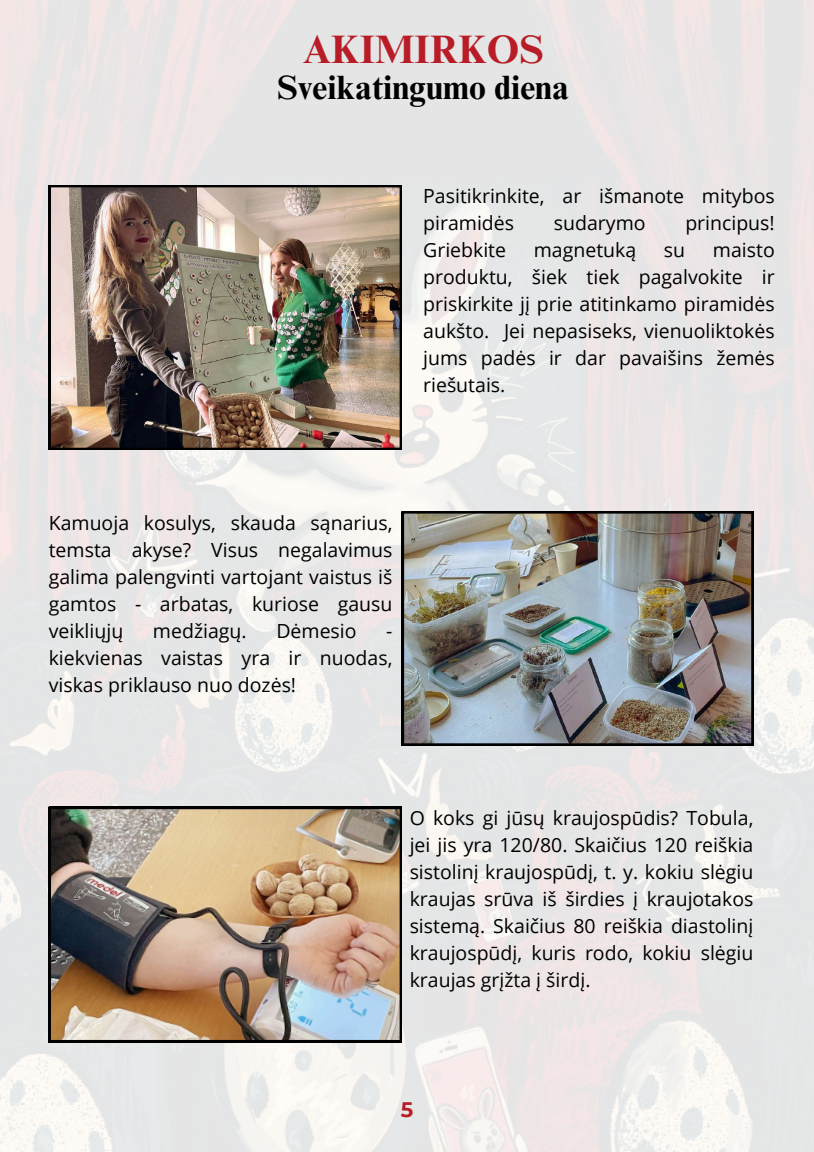
<style>
.page{position:relative;width:814px;height:1152px;background:#fff}
.page>*{position:absolute;margin:0;border:0;box-sizing:border-box;transform-origin:0 0}
.t1{font:700 39.75px "Times NRMT Pro";color:#b81c26}
.t2{font:700 33.75px "Times NRMT Pro";color:#000}
.t3{font:700 21px "Montserrat";color:#b81c26}
.t4{font:19.5px/27px "Open Sans";color:#000;text-align:justify}
</style>
<div class="page">
<img style="left:0;top:0;width:814px;height:1152px">
<img style="left:49px;top:185px;width:353px;height:265px">
<img style="left:402px;top:511px;width:351px;height:234px">
<img style="left:49px;top:807px;width:353px;height:235px">
<h1 class="t1" style="left:303px;top:35px;width:242px">AKIMIRKOS</h1>
<h2 class="t2" style="left:277px;top:75px;width:293px">Sveikatingumo diena</h2>
<p class="t4" style="left:423px;top:182px;width:353px">Pasitikrinkite, ar išmanote mitybos piramidės</p>
<p class="t4" style="left:554px;top:209px;width:93px">sudarymo</p>
<p class="t4" style="left:685px;top:209px;width:91px">principus!</p>
<p class="t4" style="left:423px;top:236px;width:84px">Griebkite</p>
<p class="t4" style="left:534px;top:236px;width:104px">magnetuką</p>
<p class="t4" style="left:664px;top:236px;width:23px">su</p>
<p class="t4" style="left:423px;top:236px;width:353px;text-indent:290px">maisto produktu, šiek tiek pagalvokite ir priskirkite jį prie atitinkamo piramidės aukšto. Jei nepasiseks, vienuoliktokės jums padės ir dar pavaišins žemės riešutais.</p>
<p class="t4" style="left:49px;top:509px;width:345px">Kamuoja kosulys, skauda sąnarius, temsta akyse? Visus negalavimus galima palengvinti vartojant vaistus iš gamtos - arbatas, kuriose gausu veikliųjų</p>
<p class="t4" style="left:153px;top:617px;width:95px">medžiagų.</p>
<p class="t4" style="left:276px;top:617px;width:82px">Dėmesio</p>
<p class="t4" style="left:49px;top:617px;width:345px;text-indent:337px">- kiekvienas vaistas yra ir nuodas, viskas priklauso nuo dozės!</p>
<p class="t4" style="left:410px;top:804px;width:345px">O koks gi jūsų kraujospūdis? Tobula, jei jis yra 120/80. Skaičius 120 reiškia sistolinį kraujospūdį, t. y. kokiu slėgiu kraujas srūva iš širdies į kraujotakos sistemą. Skaičius 80 reiškia diastolinį kraujospūdį, kuris rodo, kokiu slėgiu kraujas grįžta į širdį.</p>
<p class="t3" style="left:401px;top:1097px;width:14px">5</p>
</div>
